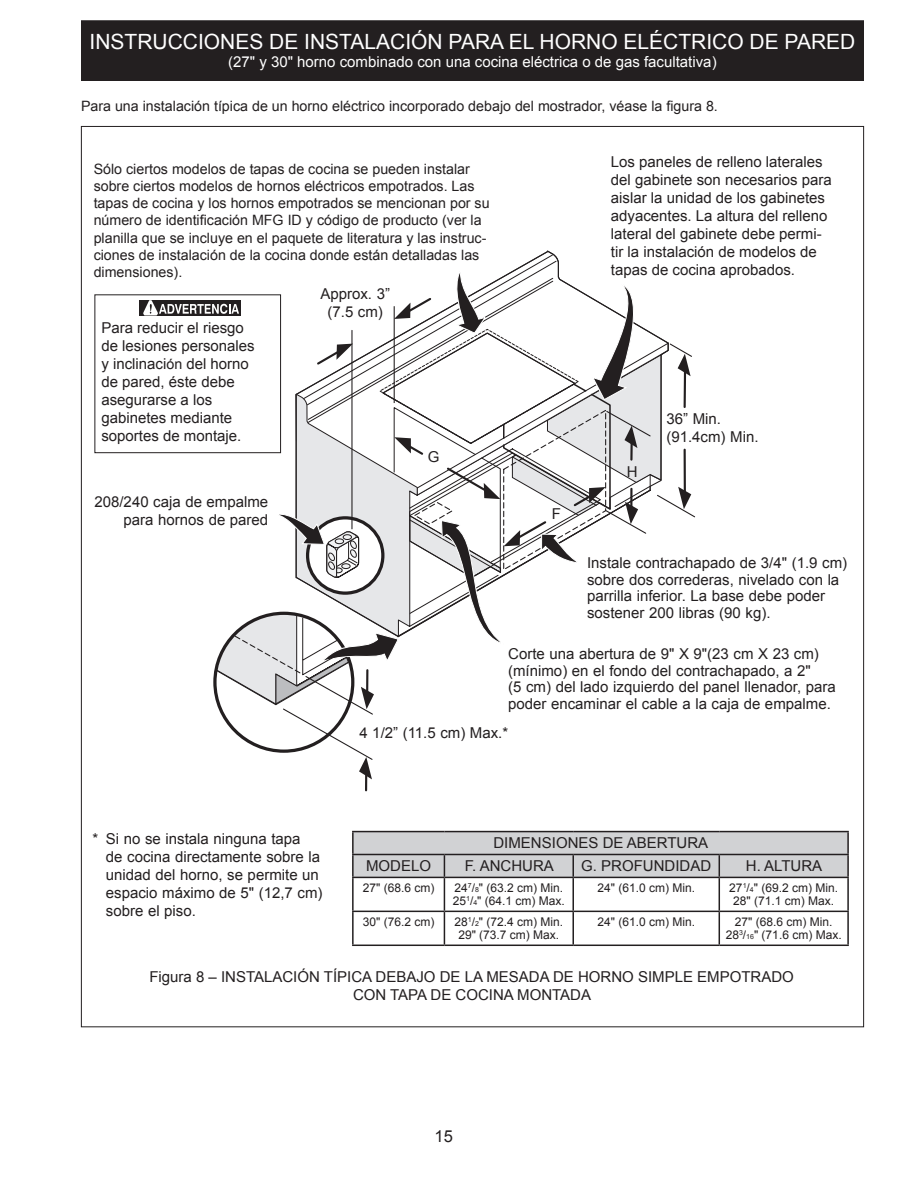
<style>
.page{position:relative;width:918px;height:1188px;background:#fff}
.page>*{position:absolute;margin:0;border:0;box-sizing:border-box;transform-origin:0 0}
.t1{font:21px "Arial";color:#fff}
.t2{font:16.5px "Arial";color:#231f20}
.t3{font:15px/18px "Arial";color:#231f20}
.t4{font:15px "Arial";color:#fff}
.t5{font:14.25px/17.1px "Arial";color:#231f20}
.t6{font:12px/13.2px "Arial";color:#231f20;text-align:center}
.s1{font-size:14.25px}
.s2{font-size:7.05px}
</style>
<div class="page">
<div style="left:82px;top:21px;width:781px;height:59px;background:#231f20"></div>
<div style="left:81px;top:20px;width:783px;height:61px;border:2px solid #231f20"></div>
<hr style="left:352px;top:831px;width:92px;height:1px;background:#231f20">
<hr style="left:352px;top:832px;width:2px;height:22px;background:#231f20">
<hr style="left:444px;top:831px;width:129px;height:1px;background:#231f20">
<hr style="left:573px;top:831px;width:146px;height:1px;background:#231f20">
<hr style="left:719px;top:831px;width:130px;height:1px;background:#231f20">
<hr style="left:847px;top:832px;width:2px;height:22px;background:#231f20">
<hr style="left:352px;top:854px;width:92px;height:1px;background:#231f20">
<hr style="left:352px;top:855px;width:2px;height:22px;background:#231f20">
<hr style="left:719px;top:854px;width:130px;height:1px;background:#231f20">
<svg style="left:353px;top:832px;width:495px;height:45px;background:#c7c7c9"></svg>
<hr style="left:847px;top:855px;width:2px;height:22px;background:#231f20">
<hr style="left:352px;top:877px;width:92px;height:1px;background:#231f20">
<hr style="left:352px;top:878px;width:2px;height:33px;background:#231f20">
<hr style="left:444px;top:877px;width:129px;height:1px;background:#231f20">
<hr style="left:444px;top:878px;width:1px;height:33px;background:#231f20">
<hr style="left:573px;top:877px;width:146px;height:1px;background:#231f20">
<hr style="left:572px;top:878px;width:2px;height:33px;background:#231f20">
<hr style="left:719px;top:877px;width:130px;height:1px;background:#231f20">
<hr style="left:719px;top:878px;width:1px;height:33px;background:#231f20">
<hr style="left:847px;top:878px;width:2px;height:33px;background:#231f20">
<hr style="left:352px;top:911px;width:92px;height:1px;background:#231f20">
<hr style="left:352px;top:912px;width:2px;height:33px;background:#231f20">
<hr style="left:444px;top:911px;width:129px;height:1px;background:#231f20">
<hr style="left:444px;top:912px;width:1px;height:33px;background:#231f20">
<hr style="left:573px;top:911px;width:146px;height:1px;background:#231f20">
<hr style="left:572px;top:912px;width:2px;height:33px;background:#231f20">
<hr style="left:719px;top:911px;width:130px;height:1px;background:#231f20">
<hr style="left:719px;top:912px;width:1px;height:33px;background:#231f20">
<hr style="left:847px;top:912px;width:2px;height:33px;background:#231f20">
<hr style="left:352px;top:945px;width:92px;height:1px;background:#231f20">
<hr style="left:444px;top:945px;width:129px;height:1px;background:#231f20">
<hr style="left:573px;top:945px;width:146px;height:1px;background:#231f20">
<hr style="left:719px;top:945px;width:130px;height:1px;background:#231f20">
<svg style="left:282px;top:343px;width:414px;height:418px"></svg>
<div style="left:139px;top:300px;width:102px;height:15px;background:#231f20"></div>
<svg style="left:143px;top:255px;width:525px;height:461px"></svg>
<h1 class="t1" style="left:90px;top:28px;width:767px">INSTRUCCIONES DE INSTALACIÓN PARA EL HORNO ELÉCTRICO DE PARED</h1>
<p class="t4" style="left:228px;top:52px;width:490px">(27" y 30" horno combinado con una cocina eléctrica o de gas facultativa)</p>
<p class="t5" style="left:81px;top:98px;width:638px">Para una instalación típica de un horno eléctrico incorporado debajo del mostrador, véase la figura 8.</p>
<p class="t5" style="left:94px;top:161px;width:398px">Sólo ciertos modelos de tapas de cocina se pueden instalar sobre ciertos modelos de hornos eléctricos empotrados. Las tapas de cocina y los hornos empotrados se mencionan por su número de identificación MFG ID y código de producto (ver la planilla que se incluye en el paquete de literatura y las instruc&shy;ciones de instalación de la cocina donde están detalladas las dimensiones).</p>
<p class="t3" style="left:101px;top:319px;width:155px">Para reducir el riesgo de lesiones personales y inclinaci<span class="s1">ón</span> del horno de pared, éste debe asegurarse a los gabinetes mediante soportes de montaje.</p>
<p class="t3" style="left:94px;top:493px;width:175px;text-align:right">208/240 caja de empalme para hornos de pared</p>
<p class="t3" style="left:320px;top:285px;width:71px;text-align:center">Approx. 3” (7.5 cm)</p>
<p class="t3" style="left:428px;top:448px;width:13px">G</p>
<p class="t3" style="left:611px;top:153px;width:222px">Los paneles de relleno laterales del gabinete son necesarios para aislar la unidad de los gabinetes adyacentes. La altura del relleno lateral del gabinete debe permi&shy;tir la instalación de modelos de tapas de cocina aprobados.</p>
<p class="t3" style="left:552px;top:505px;width:11px">F</p>
<p class="t3" style="left:627px;top:463px;width:12px">H</p>
<p class="t3" style="left:666px;top:410px;width:94px">36” Min. (91.4cm) Min.</p>
<p class="t3" style="left:587px;top:555px;width:262px;line-height:16.5px">Instale contrachapado de 3/4" (1.9 cm) sobre dos correderas, nivelado con la parrilla inferior. La base debe poder sostener 200 libras (90 kg).</p>
<p class="t3" style="left:508px;top:646px;width:329px;line-height:16.5px">Corte una abertura de 9" X 9"(23 cm X 23 cm) (mínimo) en el fondo del contrachapado, a 2"<br>(5 cm) del lado izquierdo del panel llenador, para poder encaminar el cable a la caja de empalme.</p>
<p class="t3" style="left:106px;top:829px;width:218px;text-indent:-14px">* Si no se instala ninguna tapa<br>de cocina directamente sobre la unidad del horno, se permite un espacio máximo de 5" (12,7 cm) sobre el piso.</p>
<p class="t3" style="left:359px;top:724px;width:150px">4 1/2” (11.5 cm) Max.*</p>
<p class="t3" style="left:493px;top:834px;width:216px">DIMENSIONES DE ABERTURA</p>
<p class="t3" style="left:366px;top:857px;width:67px">MODELO</p>
<p class="t3" style="left:465px;top:857px;width:91px">F. ANCHURA</p>
<p class="t3" style="left:581px;top:857px;width:132px">G. PROFUNDIDAD</p>
<p class="t3" style="left:746px;top:857px;width:78px">H. ALTURA</p>
<p class="t6" style="left:363px;top:881px;width:73px">27" (68.6 cm)</p>
<p class="t6" style="left:453px;top:881px;width:114px;text-align:left">24<sup>7</sup>/<span class="s2">8</span>" (63.2 cm) Min.<br>25<sup>1</sup>/<span class="s2">4</span>" (64.1 cm) Max.</p>
<p class="t6" style="left:597px;top:881px;width:99px">24" (61.0 cm) Min.</p>
<p class="t6" style="left:729px;top:881px;width:110px">27<sup>1</sup>/<span class="s2">4</span>" (69.2 cm) Min.<br>28" (71.1 cm) Max.</p>
<p class="t6" style="left:363px;top:915px;width:73px">30" (76.2 cm)</p>
<p class="t6" style="left:454px;top:915px;width:110px">28<sup>1</sup>/<span class="s2">2</span>" (72.4 cm) Min.<br>29" (73.7 cm) Max.</p>
<p class="t6" style="left:597px;top:915px;width:99px">24" (61.0 cm) Min.</p>
<p class="t6" style="left:726px;top:915px;width:117px">27" (68.6 cm) Min.<br>28<sup>3</sup>/<span class="s2">16</span>" (71.6 cm) Max.</p>
<p class="t3" style="left:149px;top:968px;width:646px;text-align:center">Figura 8 – INSTALACIÓN TÍPICA DEBAJO DE LA MESADA DE HORNO SIMPLE EMPOTRADO<br>CON TAPA DE COCINA MONTADA</p>
<p class="t2" style="left:435px;top:1126px;width:20px">15</p>
</div>
